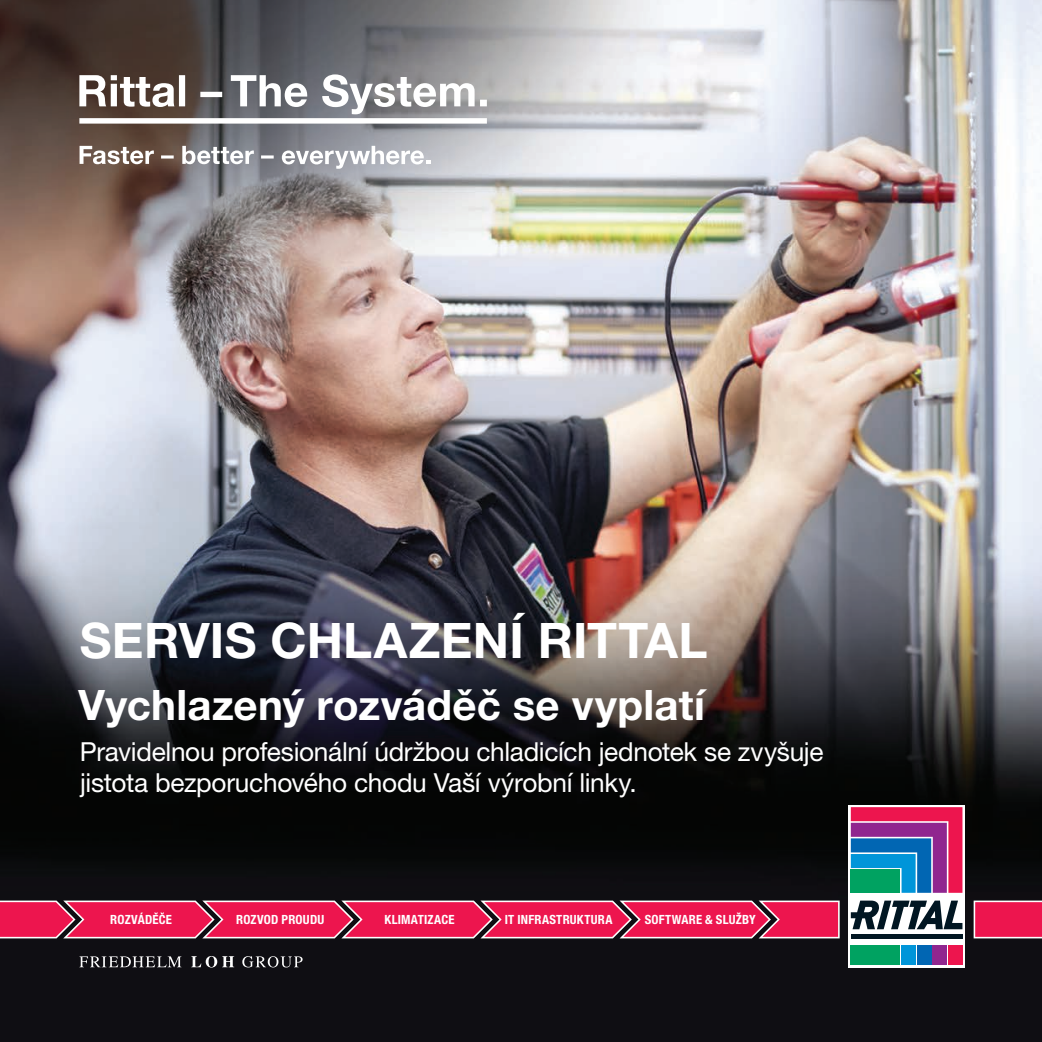
<style>
.page{position:relative;width:1042px;height:1042px;background:#fff}
.page>*{position:absolute;margin:0;border:0;box-sizing:border-box;transform-origin:0 0}
.t1{font:700 49px "Neue Helvetica For Rittal";letter-spacing:.005em;color:#fff}
.t2{font:700 42px "Neue Helvetica For Rittal";letter-spacing:.005em;color:#fff}
.t3{font:26.25px/31.5px "Neue Helvetica For Rittal";letter-spacing:-.015em;color:#fff}
.t4{font:700 condensed 12.6px "Helvetica Neue";letter-spacing:.02em;color:#fff}
</style>
<div class="page">
<img style="left:0;top:0;width:1042px;height:1042px">
<svg style="left:79px;top:74px;width:408px;height:95px"></svg>
<svg style="left:79px;top:956px;width:224px;height:11px;background:#4e4d51"></svg>
<svg style="left:973px;top:900px;width:69px;height:38px;background:#e92a5c"></svg>
<svg style="left:848px;top:805px;width:116px;height:162px"></svg>
<hr style="left:851px;top:934px;width:111px;height:4px;background:#011622">
<svg style="left:851px;top:900px;width:111px;height:29px"></svg>
<div style="left:851px;top:945px;width:49px;height:20px;background:#00a261"></div>
<div style="left:901px;top:945px;width:14px;height:20px;background:#0095d9"></div>
<div style="left:917px;top:945px;width:14px;height:20px;background:#0166b3"></div>
<div style="left:933px;top:945px;width:14px;height:20px;background:#90268f"></div>
<svg style="left:851px;top:807px;width:111px;height:86px;background:#735b90"></svg>
<div style="left:948px;top:945px;width:14px;height:20px;background:#ed154e"></div>
<svg style="left:0;top:900px;width:839px;height:38px;background:#e02a5b"></svg>
<h1 class="t1" style="left:80px;top:610px;width:629px">SERVIS CHLAZENÍ RITTAL</h1>
<h2 class="t2" style="left:79px;top:678px;width:628px">Vychlazený rozváděč se vyplatí</h2>
<p class="t3" style="left:80px;top:736px;width:745px">Pravidelnou profesionální údržbou chladicích jednotek se zvyšuje jistota bezporuchového chodu Vaší výrobní linky.</p>
<p class="t4" style="left:110px;top:909px;width:63px">ROZVÁDECE</p>
<p class="t4" style="left:236px;top:909px;width:90px">ROZVOD PROUDU</p>
<p class="t4" style="left:384px;top:909px;width:72px">KLIMATIZACE</p>
<p class="t4" style="left:505px;top:909px;width:109px">IT INFRASTRUKTURA</p>
<p class="t4" style="left:645px;top:909px;width:113px">SOFTWARE &amp; SLUŽBY</p>
</div>
